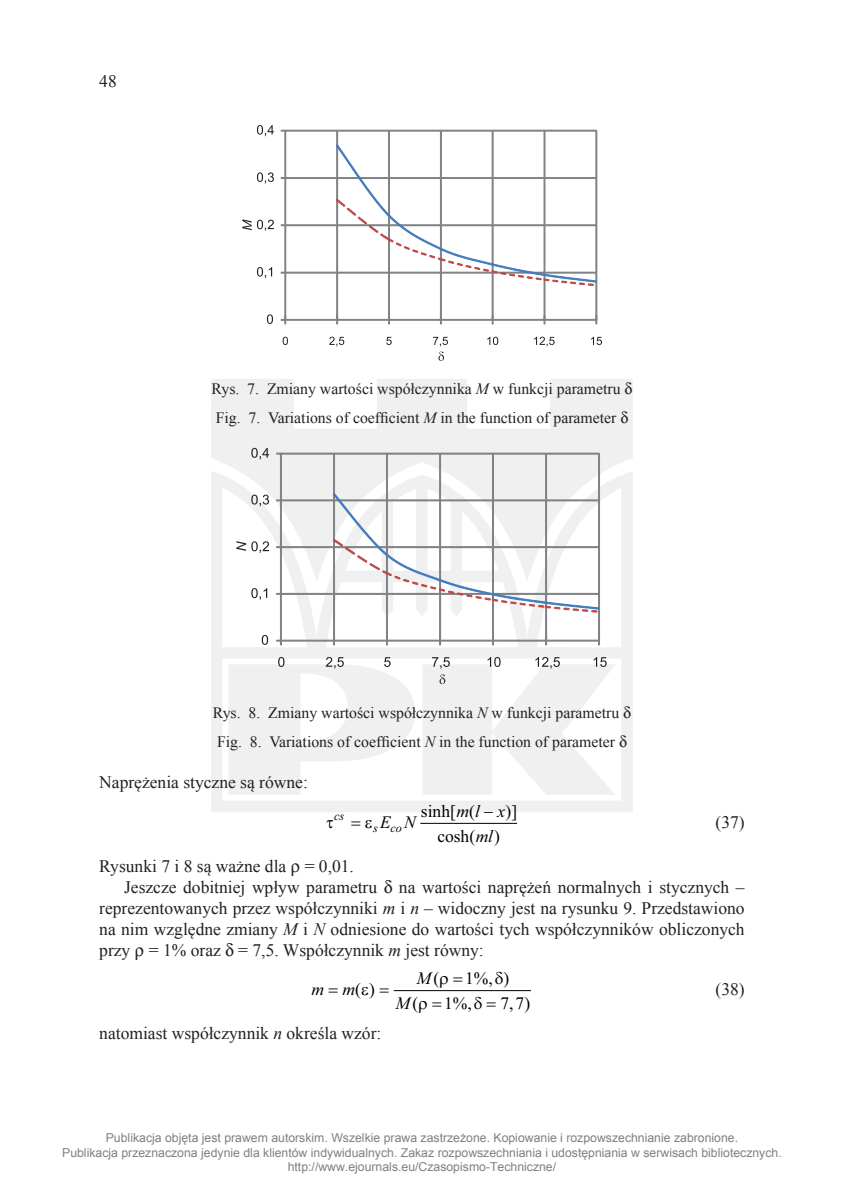
<style>
.page{position:relative;width:844px;height:1191px;background:#fff}
.page>*{position:absolute;margin:0;border:0;box-sizing:border-box;transform-origin:0 0}
.test{font:17.5px/21px "Times New Roman";color:#231f20;text-align:justify}
.tekst_bez_wcięcia{font:17.5px "Times New Roman";color:#231f20}
.t1{font:17.5px/24.8px "Times New Roman";color:#000}
.t2{font:italic 17.5px/24.8px "Times New Roman";color:#000;text-align:center}
.wzór_środek_bez_odst{font:17.5px "Times New Roman";color:#231f20}
.Rys__środek_ang{font:15.75px "Times New Roman";color:#231f20}
.Rys__srodek_-_pol{font:15.75px "Times New Roman";color:#231f20}
.t3{font:12.25px/14.7px "Arial";color:#808080;text-align:center}
.t4{font:italic 12.25px "Times New Roman";color:#000}
.s1{font-style:italic}
.s2{font-style:normal}
</style>
<div class="page">
<svg style="left:211px;top:379px;width:421px;height:433px;fill:#eff0ef"></svg>
<hr style="left:420px;top:823px;width:97px;height:1px;background:#000">
<hr style="left:393px;top:990px;width:138px;height:1px;background:#000">
<hr style="left:285px;top:272px;width:311px;height:1px;background:#808285">
<div style="left:285px;top:224px;width:311px;height:2px;background:#808285;border:1px solid #808285"></div>
<hr style="left:285px;top:177px;width:311px;height:2px;background:#808285">
<div style="left:285px;top:130px;width:311px;height:2px;background:#808285;border:1px solid #808285"></div>
<div style="left:336px;top:130px;width:2px;height:190px;background:#808285;border:1px solid #808285"></div>
<hr style="left:388px;top:130px;width:2px;height:190px;background:#808285">
<hr style="left:440px;top:130px;width:1px;height:190px;background:#808285">
<div style="left:491px;top:130px;width:2px;height:190px;background:#808285;border:1px solid #808285"></div>
<div style="left:543px;top:130px;width:2px;height:190px;background:#808285;border:1px solid #808285"></div>
<div style="left:595px;top:130px;width:2px;height:190px;background:#808285;border:1px solid #808285"></div>
<div style="left:284px;top:130px;width:2px;height:190px;border:1px solid #808285"></div>
<svg style="left:280px;top:224px;width:6px;height:2px"></svg>
<svg style="left:280px;top:177px;width:6px;height:2px"></svg>
<svg style="left:280px;top:130px;width:6px;height:2px"></svg>
<div style="left:285px;top:319px;width:311px;height:2px;border:1px solid #808285"></div>
<svg style="left:280px;top:315px;width:6px;height:9px"></svg>
<svg style="left:336px;top:315px;width:2px;height:9px"></svg>
<svg style="left:491px;top:315px;width:2px;height:9px"></svg>
<svg style="left:543px;top:315px;width:2px;height:9px"></svg>
<svg style="left:595px;top:315px;width:2px;height:9px"></svg>
<svg style="left:336px;top:145px;width:260px;height:141px"></svg>
<svg style="left:267px;top:314px;width:6px;height:10px"></svg>
<svg style="left:257px;top:267px;width:15px;height:11px"></svg>
<svg style="left:257px;top:172px;width:17px;height:12px"></svg>
<svg style="left:257px;top:125px;width:17px;height:11px"></svg>
<svg style="left:282px;top:337px;width:6px;height:8px"></svg>
<svg style="left:329px;top:337px;width:15px;height:9px"></svg>
<svg style="left:386px;top:337px;width:5px;height:8px"></svg>
<svg style="left:487px;top:337px;width:11px;height:8px"></svg>
<svg style="left:534px;top:337px;width:20px;height:9px"></svg>
<svg style="left:591px;top:337px;width:11px;height:8px"></svg>
<svg style="left:242px;top:219px;width:32px;height:12px"></svg>
<svg style="left:433px;top:337px;width:15px;height:24px"></svg>
<hr style="left:280px;top:593px;width:319px;height:2px;background:#808285">
<div style="left:280px;top:546px;width:319px;height:2px;background:#808285;border:1px solid #808285"></div>
<div style="left:280px;top:499px;width:319px;height:2px;background:#808285;border:1px solid #808285"></div>
<div style="left:280px;top:452px;width:319px;height:2px;background:#808285;border:1px solid #808285"></div>
<hr style="left:333px;top:453px;width:2px;height:188px;background:#808285">
<hr style="left:386px;top:453px;width:2px;height:188px;background:#808285">
<hr style="left:439px;top:453px;width:2px;height:188px;background:#808285">
<hr style="left:492px;top:453px;width:2px;height:188px;background:#808285">
<hr style="left:545px;top:453px;width:2px;height:188px;background:#808285">
<hr style="left:598px;top:453px;width:2px;height:188px;background:#808285">
<div style="left:280px;top:453px;width:2px;height:188px;border:1px solid #808285"></div>
<div style="left:280px;top:639px;width:319px;height:2px;border:1px solid #808285"></div>
<svg style="left:276px;top:636px;width:5px;height:9px"></svg>
<svg style="left:333px;top:636px;width:2px;height:9px"></svg>
<svg style="left:333px;top:493px;width:266px;height:119px"></svg>
<svg style="left:262px;top:635px;width:6px;height:10px"></svg>
<svg style="left:251px;top:588px;width:16px;height:12px"></svg>
<svg style="left:251px;top:494px;width:18px;height:12px"></svg>
<svg style="left:251px;top:448px;width:18px;height:11px"></svg>
<svg style="left:278px;top:657px;width:6px;height:10px"></svg>
<svg style="left:326px;top:657px;width:18px;height:11px"></svg>
<svg style="left:384px;top:657px;width:6px;height:10px"></svg>
<svg style="left:432px;top:657px;width:17px;height:11px"></svg>
<svg style="left:487px;top:657px;width:13px;height:10px"></svg>
<svg style="left:535px;top:657px;width:24px;height:11px"></svg>
<svg style="left:593px;top:657px;width:13px;height:10px"></svg>
<svg style="left:439px;top:674px;width:6px;height:10px"></svg>
<svg style="left:236px;top:541px;width:33px;height:12px"></svg>
<svg style="left:625px;top:383px;width:7px;height:11px"></svg>
<svg style="left:621px;top:411px;width:6px;height:12px"></svg>
<svg style="left:623px;top:706px;width:7px;height:12px"></svg>
<svg style="left:619px;top:735px;width:7px;height:12px"></svg>
<h1 class="test" style="left:99px;top:70px;width:19px">48</h1>
<p class="Rys__srodek_-_pol" style="left:211px;top:378px;width:410px">Rys. 7. Zmiany wartości współczynnika <span class="s1">M</span> w funkcji parametru</p>
<p class="Rys__środek_ang" style="left:216px;top:407px;width:402px">Fig. 7. Variations of coefficient <span class="s1">M</span> in the function of parameter</p>
<p class="Rys__srodek_-_pol" style="left:213px;top:702px;width:408px">Rys. 8. Zmiany wartości współczynnika <span class="s1">N</span> w funkcji parametru</p>
<p class="Rys__środek_ang" style="left:217px;top:731px;width:399px">Fig. 8. Variations of coefficient <span class="s1">N</span> in the function of parameter</p>
<p class="tekst_bez_wcięcia" style="left:99px;top:770px;width:210px">Naprężenia styczne są równe:</p>
<p class="t4" style="left:334px;top:807px;width:12px">cs</p>
<p class="t4" style="left:373px;top:819px;width:44px">s c<sup>E</sup> <sup>N</sup>o</p>
<p class="t2" style="left:456px;top:798px;width:56px">m l x<span class="s2">) </span>ml</p>
<p class="t1" style="left:421px;top:798px;width:56px">sinh[ (</p>
<p class="t1" style="left:437px;top:798px;width:81px;text-indent:46px">− ] cosh( )</p>
<p class="wzór_środek_bez_odst" style="left:715px;top:810px;width:31px">(37)</p>
<p class="tekst_bez_wcięcia" style="left:99px;top:854px;width:256px">Rysunki 7 i 8 są ważne dla = 0,01.</p>
<p class="test" style="left:99px;top:876px;width:646px;text-indent:25px">Jeszcze dobitniej wpływ parametru na wartości naprężeń normalnych i stycznych – reprezentowanych przez współczynniki <span class="s1">m</span> i <span class="s1">n</span> – widoczny jest na rysunku 9. Przedstawiono na nim względne zmiany <span class="s1">M</span> i <span class="s1">N</span> odniesione do wartości tych współczynników obliczonych przy = 1% oraz = 7,5. Współczynnik <span class="s1">m</span> jest równy:</p>
<p class="t2" style="left:311px;top:976px;width:65px">m m<span class="s2">( )</span></p>
<p class="t2" style="left:395px;top:965px;width:46px;text-align:left;text-indent:21px">M<span class="s2">(<br></span>M<span class="s2">(</span></p>
<p class="t1" style="left:444px;top:965px;width:67px;text-indent:21px">1%, )<br>1%,</p>
<p class="wzór_środek_bez_odst" style="left:715px;top:977px;width:31px">(38)</p>
<p class="t1" style="left:509px;top:990px;width:23px">, )</p>
<p class="t1" style="left:500px;top:990px;width:25px">7 7</p>
<p class="tekst_bez_wcięcia" style="left:99px;top:1021px;width:283px">natomiast współczynnik <span class="s1">n</span> określa wzór:</p>
<p class="t3" style="left:62px;top:1130px;width:721px">Publikacja objęta jest prawem autorskim. Wszelkie prawa zastrzeżone. Kopiowanie i rozpowszechnianie zabronione.<br>Publikacja przeznaczona jedynie dla klientów indywidualnych. Zakaz rozpowszechniania i udostępniania w serwisach bibliotecznych. http://www.ejournals.eu/Czasopismo-Techniczne/</p>
</div>
